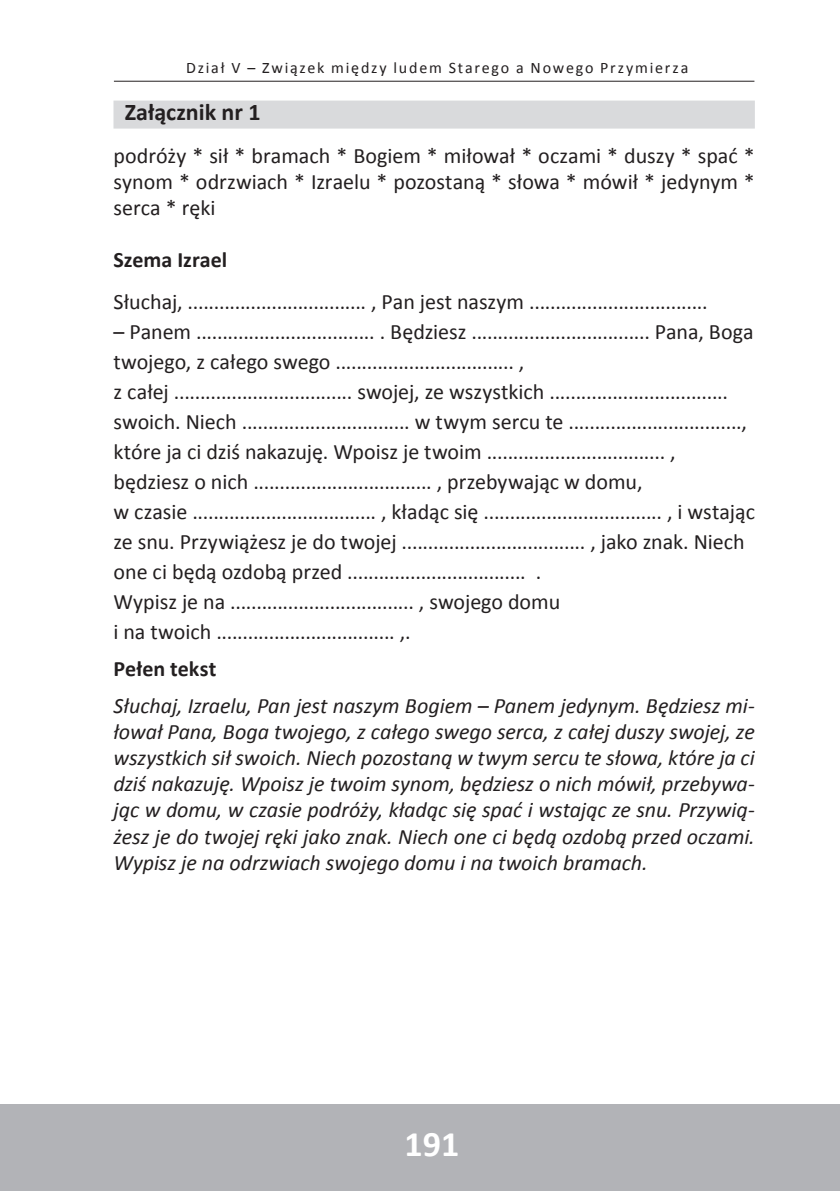
<style>
.page{position:relative;width:840px;height:1191px;background:#fff}
.page>*{position:absolute;margin:0;border:0;box-sizing:border-box;transform-origin:0 0}
.t1{font:700 36px "Calibri";color:#fff}
.t2{font:700 24px "Calibri";color:#231f20}
.t3{font:22px/30px "Calibri";color:#231f20}
.t4{font:italic 22px/26px "Calibri";letter-spacing:-.005em;color:#231f20}
.t5{font:16px "Calibri";letter-spacing:.11em;color:#231f20}
.s1{font-weight:700}
.s2{font-weight:700;font-style:normal}
</style>
<div class="page">
<hr style="left:0;top:1104px;width:1px;height:87px;background:#b2b3b7">
<div style="left:1px;top:1104px;width:838px;height:87px;background:#b2b3b7"></div>
<hr style="left:114px;top:81px;width:640px;height:1px;background:#231f20">
<div style="left:113px;top:101px;width:641px;height:28px;background:#d9dadc"></div>
<p class="t5" style="left:186px;top:58px;width:503px">Dział V – Związek między ludem Starego a Nowego Przymierza</p>
<p class="t2" style="left:125px;top:97px;width:137px">Załącznik nr 1</p>
<p class="t3" style="left:113px;top:143px;width:642px;line-height:26px;text-align:justify">podróży * sił * bramach * Bogiem * miłował * oczami * duszy * spać * synom * odrzwiach * Izraelu * pozostaną * słowa * mówił * jedynym * serca * ręki</p>
<p class="t3" style="left:113px;top:239px;width:595px;line-height:41.4px"><span class="s1">Szema Izrael<br></span>Słuchaj, .................................. , Pan jest naszym ..................................</p>
<p class="t3" style="left:113px;top:316px;width:642px">– Panem .................................. . Będziesz .................................. Pana, Boga twojego, z całego swego .................................. ,<br>z całej .................................. swojej, ze wszystkich .................................. swoich. Niech ................................ w twym sercu te ................................., które ja ci dziś nakazuję. Wpoisz je twoim .................................. , będziesz o nich .................................. , przebywając w domu,<br>w czasie ................................... , kładąc się .................................. , i wstając ze snu. Przywiążesz je do twojej ................................... , jako znak. Niech one ci będą ozdobą przed .................................. .<br>Wypisz je na ................................... , swojego domu<br>i na twoich .................................. ,.</p>
<p class="t4" style="left:113px;top:649px;width:642px;line-height:37.4px"><span class="s2">Pełen tekst<br></span>Słuchaj, Izraelu, Pan jest naszym Bogiem – Panem jedynym. Będziesz mi-</p>
<p class="t4" style="left:113px;top:718px;width:642px;text-align:justify">łował Pana, Boga twojego, z całego swego serca, z całej duszy swojej, ze wszystkich sił swoich. Niech pozostaną w twym sercu te słowa, które ja ci dziś nakazuję. Wpoisz je twoim synom, będziesz o nich mówił, przebywa&shy;jąc w domu, w czasie podróży, kładąc się spać i wstając ze snu. Przywią&shy;żesz je do twojej ręki jako znak. Niech one ci będą ozdobą przed oczami.<br>Wypisz je na odrzwiach swojego domu i na twoich bramach.</p>
<p class="t1" style="left:404px;top:1120px;width:56px">191</p>
</div>
